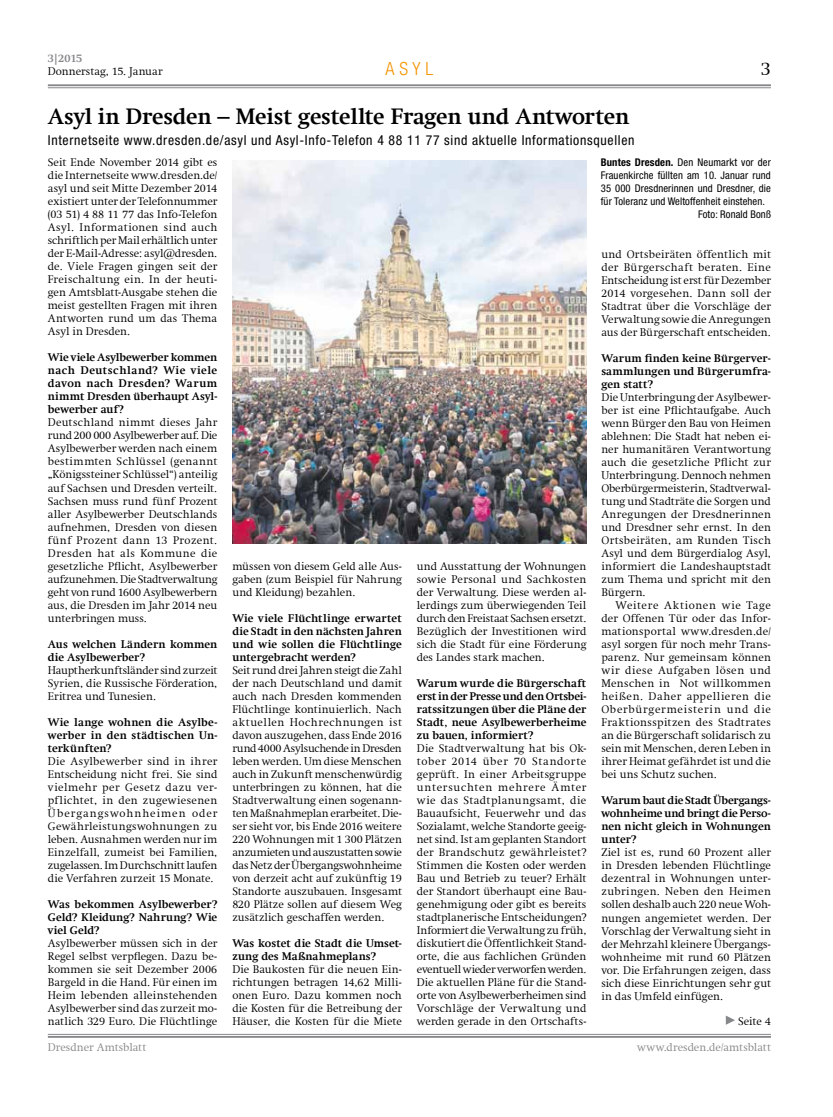
<style>
.page{position:relative;width:833px;height:1117px;background:#fff}
.page>*{position:absolute;margin:0;border:0;box-sizing:border-box;transform-origin:0 0}
.t1{font:700 22.5px "Swift Com";letter-spacing:-.01em;color:#000}
.t2{font:300 18.75px "Swift Com";color:#000}
.t3{font:300 condensed 18.12px "Helvetica Neue";color:#f39400}
.t4{font:condensed 13.75px "Helvetica Neue";letter-spacing:.05em;color:#000}
.t5{font:300 11.25px/13px "Swift Com";letter-spacing:.005em;color:#000;text-align:justify}
.t6{font:700 11.25px/13px "Swift Com";letter-spacing:.005em;color:#000;text-align:justify}
.t7{font:300 11.25px "Swift Com";letter-spacing:.005em;color:#87888a}
.t8{font:700 11.25px "Swift Com";color:#87888a}
.t9{font:condensed 10.62px "Helvetica Neue";letter-spacing:.01em;color:#000}
.s1{font-weight:700}
</style>
<div class="page">
<hr style="left:48px;top:87px;width:723px;height:1px;background:#87888a">
<hr style="left:48px;top:84px;width:723px;height:2px;background:#87888a">
<hr style="left:48px;top:1033px;width:723px;height:1px;background:#87888a">
<hr style="left:48px;top:1035px;width:723px;height:2px;background:#87888a">
<img style="left:232px;top:161px;width:355px;height:382px">
<svg style="left:726px;top:1015px;width:9px;height:9px"></svg>
<p class="t8" style="left:48px;top:52px;width:36px">3|2015</p>
<p class="t5" style="left:48px;top:65px;width:116px">Donnerstag, 15. Januar</p>
<h3 class="t3" style="left:385px;top:58px;width:49px">Asyl</h3>
<h2 class="t2" style="left:761px;top:58px;width:12px">3</h2>
<h1 class="t1" style="left:48px;top:103px;width:583px">Asyl in Dresden – Meist gestellte Fragen und Antworten</h1>
<p class="t4" style="left:48px;top:132px;width:588px">Internetseite www.dresden.de/asyl und Asyl-Info-Telefon 4 88 11 77 sind aktuelle Informationsquellen</p>
<p class="t9" style="left:601px;top:156px;width:172px"><span class="s1">Buntes Dresden.</span> Den Neumarkt vor der</p>
<p class="t9" style="left:601px;top:169px;width:171px">Frauenkirche füllten am 10. Januar rund</p>
<p class="t9" style="left:601px;top:182px;width:172px">35 000 Dresdnerinnen und Dresdner, die</p>
<p class="t9" style="left:601px;top:195px;width:166px">für Toleranz und Weltoffenheit einstehen.</p>
<p class="t9" style="left:698px;top:208px;width:74px">Foto: Ronald Bonß</p>
<p class="t5" style="left:48px;top:156px;width:171px">Seit Ende November 2014 gibt es die Internetseite www.dresden.de/ asyl und seit Mitte Dezember 2014 existiert unter der Telefonnummer (03 51) 4 88 11 77 das Info-Telefon Asyl. Informationen sind auch schriftlich per Mail erhältlich unter der E-Mail-Adresse: asyl@dresden. de. Viele Fragen gingen seit der Freischaltung ein. In der heuti&shy;gen Amtsblatt-Ausgabe stehen die meist gestellten Fragen mit ihren Antworten rund um das Thema Asyl in Dresden.</p>
<p class="t6" style="left:48px;top:351px;width:171px">Wie viele Asylbewerber kommen nach Deutschland? Wie viele davon nach Dresden? Warum nimmt Dresden überhaupt Asyl&shy;bewerber auf?</p>
<p class="t5" style="left:48px;top:416px;width:171px">Deutschland nimmt dieses Jahr rund 200 000 Asylbewerber auf. Die Asylbewerber werden nach einem bestimmten Schlüssel (genannt „Königssteiner Schlüssel“) anteilig auf Sachsen und Dresden verteilt.<br>Sachsen muss rund fünf Prozent aller Asylbewerber Deutschlands aufnehmen, Dresden von diesen fünf Prozent dann 13 Prozent.<br>Dresden hat als Kommune die gesetzliche Pflicht, Asylbewerber aufzunehmen. Die Stadtverwaltung geht von rund 1600 Asylbewerbern aus, die Dresden im Jahr 2014 neu unterbringen muss.</p>
<p class="t6" style="left:48px;top:637px;width:171px">Aus welchen Ländern kommen die Asylbewerber?</p>
<p class="t5" style="left:48px;top:663px;width:171px">Hauptherkunftsländer sind zurzeit Syrien, die Russische Förderation, Eritrea und Tunesien.</p>
<p class="t6" style="left:48px;top:715px;width:171px">Wie lange wohnen die Asylbe&shy;werber in den städtischen Un&shy;terkünften?</p>
<p class="t5" style="left:48px;top:754px;width:171px">Die Asylbewerber sind in ihrer Entscheidung nicht frei. Sie sind vielmehr per Gesetz dazu ver&shy;pflichtet, in den zugewiesenen Übergangswohnheimen oder Gewährleistungswohnungen zu leben. Ausnahmen werden nur im Einzelfall, zumeist bei Familien, zugelassen. Im Durchschnitt laufen die Verfahren zurzeit 15 Monate.</p>
<p class="t6" style="left:48px;top:897px;width:171px">Was bekommen Asylbewerber?<br>Geld? Kleidung? Nahrung? Wie viel Geld?</p>
<p class="t5" style="left:48px;top:936px;width:171px">Asylbewerber müssen sich in der Regel selbst verpflegen. Dazu be&shy;kommen sie seit Dezember 2006<br>Bargeld in die Hand. Für einen im Heim lebenden alleinstehenden Asylbewerber sind das zurzeit mo&shy;natlich 329 Euro. Die Flüchtlinge</p>
<p class="t5" style="left:601px;top:247px;width:171px">und Ortsbeiräten öffentlich mit der Bürgerschaft beraten. Eine Entscheidung ist erst für Dezember 2014 vorgesehen. Dann soll der Stadtrat über die Vorschläge der Verwaltung sowie die Anregungen aus der Bürgerschaft entscheiden.</p>
<p class="t6" style="left:601px;top:351px;width:171px">Warum finden keine Bürgerver&shy;sammlungen und Bürgerumfra&shy;gen statt?</p>
<p class="t5" style="left:601px;top:390px;width:171px">Die Unterbringung der Asylbewer&shy;ber ist eine Pflichtaufgabe. Auch wenn Bürger den Bau von Heimen ablehnen: Die Stadt hat neben ei&shy;ner humanitären Verantwortung auch die gesetzliche Pflicht zur Unterbringung. Dennoch nehmen Oberbürgermeisterin, Stadtverwal&shy;tung und Stadträte die Sorgen und Anregungen der Dresdnerinnen und Dresdner sehr ernst. In den Ortsbeiräten, am Runden Tisch Asyl und dem Bürgerdialog Asyl, informiert die Landeshauptstadt zum Thema und spricht mit den Bürgern.</p>
<p class="t5" style="left:601px;top:598px;width:171px;text-indent:14px">Weitere Aktionen wie Tage der Offenen Tür oder das Infor&shy;mationsportal www.dresden.de/ asyl sorgen für noch mehr Trans&shy;parenz. Nur gemeinsam können wir diese Aufgaben lösen und Menschen in Not willkommen heißen. Daher appellieren die Oberbürgermeisterin und die Fraktionsspitzen des Stadtrates an die Bürgerschaft solidarisch zu sein mit Menschen, deren Leben in ihrer Heimat gefährdet ist und die bei uns Schutz suchen.</p>
<p class="t6" style="left:601px;top:793px;width:171px">Warum baut die Stadt Übergangs&shy;wohnheime und bringt die Perso&shy;nen nicht gleich in Wohnungen unter?</p>
<p class="t5" style="left:601px;top:846px;width:171px">Ziel ist es, rund 60 Prozent aller in Dresden lebenden Flüchtlinge dezentral in Wohnungen unter&shy;zubringen. Neben den Heimen sollen deshalb auch 220 neue Woh&shy;nungen angemietet werden. Der Vorschlag der Verwaltung sieht in der Mehrzahl kleinere Übergangs&shy;wohnheime mit rund 60 Plätzen vor. Die Erfahrungen zeigen, dass sich diese Einrichtungen sehr gut in das Umfeld einfügen.</p>
<p class="t5" style="left:232px;top:559px;width:171px">müssen von diesem Geld alle Aus&shy;gaben (zum Beispiel für Nahrung und Kleidung) bezahlen.</p>
<p class="t6" style="left:232px;top:611px;width:171px">Wie viele Flüchtlinge erwartet die Stadt in den nächsten Jahren und wie sollen die Flüchtlinge untergebracht werden?</p>
<p class="t5" style="left:232px;top:663px;width:171px">Seit rund drei Jahren steigt die Zahl der nach Deutschland und damit auch nach Dresden kommenden Flüchtlinge kontinuierlich. Nach aktuellen Hochrechnungen ist davon auszugehen, dass Ende 2016 rund 4000 Asylsuchende in Dresden leben werden. Um diese Menschen auch in Zukunft menschenwürdig unterbringen zu können, hat die Stadtverwaltung einen sogenann&shy;ten Maßnahmeplan erarbeitet. Die&shy;ser sieht vor, bis Ende 2016 weitere 220 Wohnungen mit 1 300 Plätzen anzumieten und auszustatten sowie das Netz der Übergangswohnheime von derzeit acht auf zukünftig 19<br>Standorte auszubauen. Insgesamt 820 Plätze sollen auf diesem Weg zusätzlich geschaffen werden.</p>
<p class="t6" style="left:232px;top:936px;width:171px">Was kostet die Stadt die Umset&shy;zung des Maßnahmeplans?</p>
<p class="t5" style="left:232px;top:962px;width:171px">Die Baukosten für die neuen Ein&shy;richtungen betragen 14,62 Milli&shy;onen Euro. Dazu kommen noch die Kosten für die Betreibung der Häuser, die Kosten für die Miete</p>
<p class="t5" style="left:417px;top:559px;width:171px">und Ausstattung der Wohnungen sowie Personal und Sachkosten der Verwaltung. Diese werden al&shy;lerdings zum überwiegenden Teil durch den Freistaat Sachsen ersetzt.<br>Bezüglich der Investitionen wird sich die Stadt für eine Förderung des Landes stark machen.</p>
<p class="t6" style="left:417px;top:676px;width:171px">Warum wurde die Bürgerschaft erst in der Presse und den Ortsbei&shy;ratssitzungen über die Pläne der Stadt, neue Asylbewerberheime zu bauen, informiert?</p>
<p class="t5" style="left:417px;top:741px;width:171px">Die Stadtverwaltung hat bis Ok&shy;tober 2014 über 70 Standorte geprüft. In einer Arbeitsgruppe untersuchten mehrere Ämter wie das Stadtplanungsamt, die Bauaufsicht, Feuerwehr und das Sozialamt, welche Standorte geeig&shy;net sind. Ist am geplanten Standort der Brandschutz gewährleistet?<br>Stimmen die Kosten oder werden Bau und Betrieb zu teuer? Erhält der Standort überhaupt eine Bau&shy;genehmigung oder gibt es bereits stadtplanerische Entscheidungen?<br>Informiert die Verwaltung zu früh, diskutiert die Öffentlichkeit Stand&shy;orte, die aus fachlichen Gründen eventuell wieder verworfen werden.<br>Die aktuellen Pläne für die Stand&shy;orte von Asylbewerberheimen sind Vorschläge der Verwaltung und werden gerade in den Ortschafts-</p>
<p class="t5" style="left:738px;top:1014px;width:34px">Seite 4</p>
<p class="t7" style="left:48px;top:1040px;width:100px">Dresdner Amtsblatt</p>
<p class="t7" style="left:637px;top:1040px;width:135px">www.dresden.de/amtsblatt</p>
</div>
